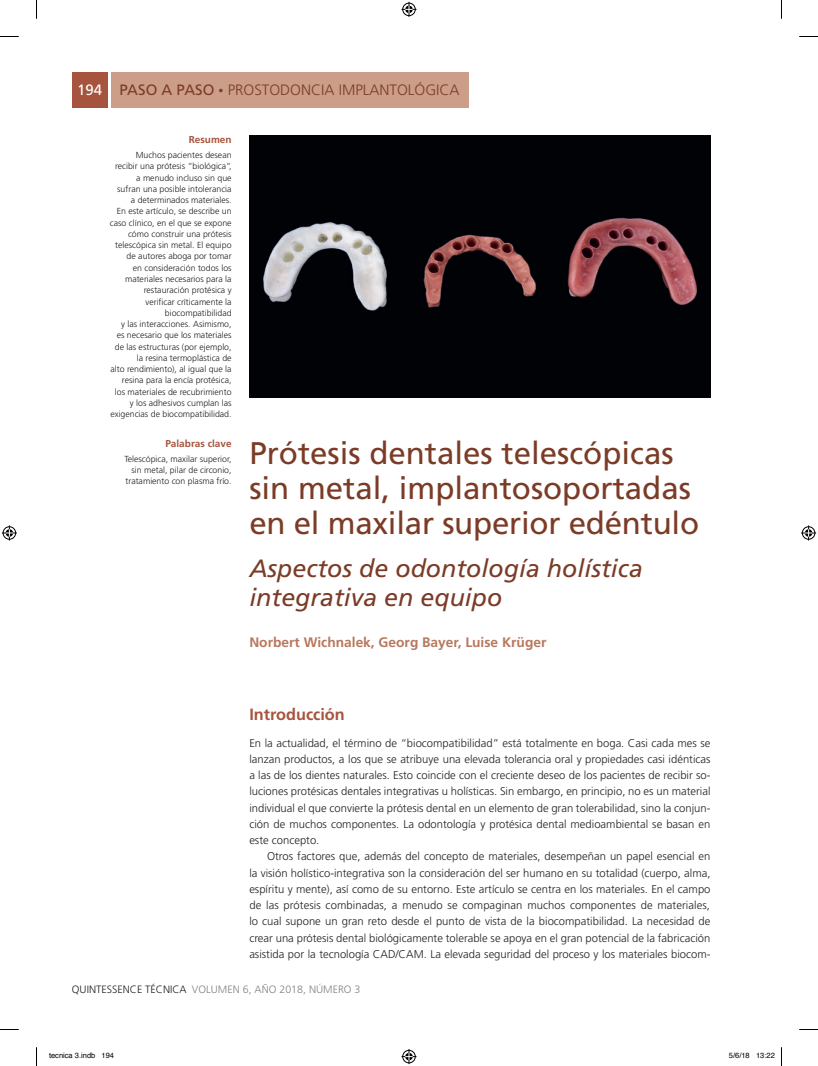
<style>
.page{position:relative;width:818px;height:1066px;background:#fff}
.page>*{position:absolute;margin:0;border:0;box-sizing:border-box;transform-origin:0 0}
.t1{font:31.25px/35px "Frutiger LT Std";color:#7b3c27}
.t2{font:italic 25px/28.8px "Frutiger LT Std";color:#7b3c27}
.t3{font:700 16.25px "Frutiger LT Std";color:#a6543d}
.t4{font:300 15px "Frutiger LT Std";color:#7b3c27}
.t5{font:700 13.75px "Frutiger LT Std";color:#b7785e}
.t6{font:300 11.25px/16.2px "Frutiger LT Std";color:#231f20;text-align:justify}
.t7{font:300 10.62px "Frutiger LT Std";color:#808285}
.t8{font:700 10px "Frutiger LT Std";color:#a6543d}
.t9{font:300 8.75px/11.2px "Frutiger LT Std";color:#231f20;text-align:right}
.t10{font:7.5px "Helvetica";color:#000}
.s1{font-weight:400;color:#fff}
.s2{font-weight:400}
.s3{font-weight:400;font-size:10px}
.s4{color:#231f20}
</style>
<div class="page">
<div style="left:72px;top:72px;width:35px;height:35px;background:#a6543d"></div>
<div style="left:111px;top:72px;width:357px;height:35px;background:#cc9d88"></div>
<img style="left:249px;top:136px;width:461px;height:261px">
<svg style="left:0;top:36px;width:19px;height:1px"></svg>
<svg style="left:799px;top:36px;width:18px;height:1px"></svg>
<svg style="left:36px;top:0;width:1px;height:19px"></svg>
<svg style="left:36px;top:1047px;width:1px;height:18px"></svg>
<svg style="left:401px;top:2px;width:15px;height:15px"></svg>
<svg style="left:401px;top:1049px;width:15px;height:14px"></svg>
<svg style="left:2px;top:525px;width:15px;height:15px"></svg>
<svg style="left:801px;top:525px;width:14px;height:15px"></svg>
<h3 class="t4" style="left:77px;top:82px;width:384px"><span class="s1">194</span> <span class="s2">PASO A PASO</span> <span class="s3">•</span> PROSTODONCIA IMPLANTOLÓGICA</h3>
<p class="t8" style="left:189px;top:134px;width:44px">Resumen</p>
<p class="t9" style="left:110px;top:149px;width:123px">Muchos pacientes desean<br>recibir una prótesis “biológica“, a menudo incluso sin que<br>sufran una posible intolerancia<br>a determinados materiales.<br>En este artículo, se describe un caso clínico, en el que se expone cómo construir una prótesis telescópica sin metal. El equipo de autores aboga por tomar<br>en consideración todos los materiales necesarios para la restauración protésica y<br>verificar críticamente la biocompatibilidad<br>y las interacciones. Asimismo,<br>es necesario que los materiales de las estructuras (por ejemplo, la resina termoplástica de<br>alto rendimiento), al igual que la resina para la encía protésica, los materiales de recubrimiento y los adhesivos cumplan las exigencias de biocompatibilidad.</p>
<p class="t8" style="left:165px;top:437px;width:68px">Palabras clave</p>
<p class="t9" style="left:124px;top:453px;width:109px">Telescópica, maxilar superior, sin metal, pilar de circonio, tratamiento con plasma frío.</p>
<h1 class="t1" style="left:249px;top:436px;width:451px">Prótesis dentales telescópicas sin metal, implantosoportadas en el maxilar superior edéntulo</h1>
<h2 class="t2" style="left:249px;top:554px;width:395px">Aspectos de odontología holística integrativa en equipo</h2>
<p class="t5" style="left:249px;top:634px;width:298px">Norbert Wichnalek, Georg Bayer, Luise Krüger</p>
<h3 class="t3" style="left:249px;top:704px;width:97px">Introducción</h3>
<p class="t6" style="left:249px;top:734px;width:462px">En la actualidad, el término de “biocompatibilidad” está totalmente en boga. Casi cada mes se lanzan productos, a los que se atribuye una elevada tolerancia oral y propiedades casi idénticas a las de los dientes naturales. Esto coincide con el creciente deseo de los pacientes de recibir so&shy;luciones protésicas dentales integrativas u holísticas. Sin embargo, en principio, no es un material individual el que convierte la prótesis dental en un elemento de gran tolerabilidad, sino la conjun&shy;ción de muchos componentes. La odontología y protésica dental medioambiental se basan en este concepto.</p>
<p class="t6" style="left:249px;top:848px;width:462px;text-indent:18px">Otros factores que, además del concepto de materiales, desempeñan un papel esencial en la visión holístico-integrativa son la consideración del ser humano en su totalidad (cuerpo, alma, espíritu y mente), así como de su entorno. Este artículo se centra en los materiales. En el campo de las prótesis combinadas, a menudo se compaginan muchos componentes de materiales, lo cual supone un gran reto desde el punto de vista de la biocompatibilidad. La necesidad de crear una prótesis dental biológicamente tolerable se apoya en el gran potencial de la fabricación asistida por la tecnología CAD/CAM. La elevada seguridad del proceso y los materiales biocom-</p>
<p class="t7" style="left:72px;top:982px;width:290px"><span class="s4">QUINTESSENCE TÉCNICA</span> VOLUMEN 6, AÑO 2018, NÚMERO 3</p>
<p class="t10" style="left:49px;top:1049px;width:67px">tecnica 3.indb 194</p>
<p class="t10" style="left:728px;top:1049px;width:47px">5/6/18 13:22</p>
</div>
